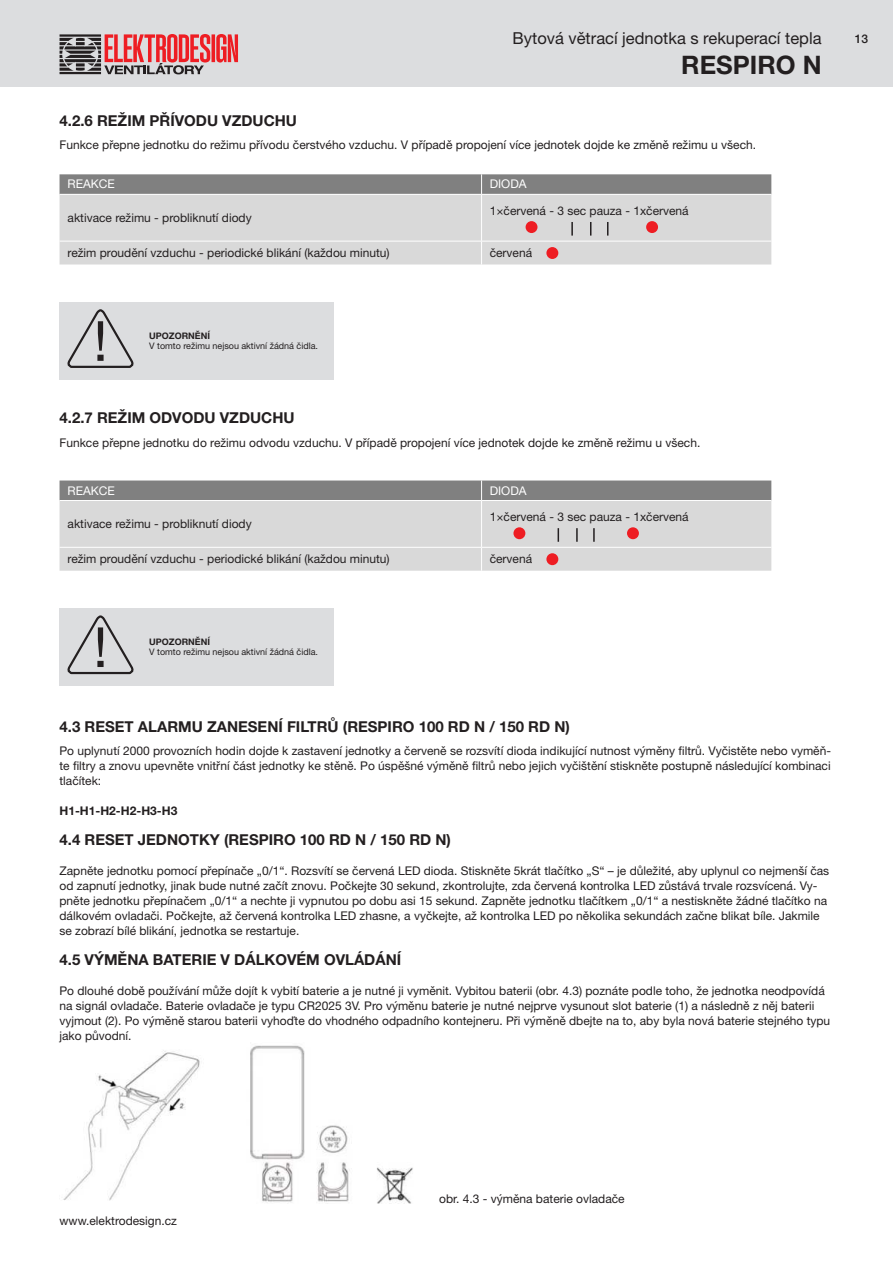
<style>
.page{position:relative;width:893px;height:1263px;background:#fff}
.page>*{position:absolute;margin:0;border:0;box-sizing:border-box;transform-origin:0 0}
.t1{font:55.35px "Helvetica Neue LT Pro";color:#231f20}
.t2{font:700 25.5px "Helvetica Neue LT Pro";color:#231f20}
.t3{font:16.5px "Helvetica Neue LT Pro";color:#231f20}
.t4{font:700 15px "Helvetica Neue LT Pro";color:#231f20}
.t5{font:12px/15px "Helvetica Neue LT Pro";color:#231f20}
.t6{font:12px "Helvetica Neue LT Pro";color:#fff}
.t7{font:700 12px "Helvetica Neue LT Pro";color:#231f20}
.t8{font:500 12px "Helvetica Neue LT Pro";color:#231f20}
.t9{font:9px "Helvetica Neue LT Pro";color:#231f20}
.t10{font:700 9px "Helvetica Neue LT Pro";color:#231f20}
</style>
<div class="page">
<div style="left:0;top:0;width:893px;height:87px;background:#dcdddf"></div>
<hr style="left:212px;top:34px;width:3px;height:28px;background:#ee1d23">
<svg style="left:216px;top:34px;width:22px;height:29px"></svg>
<svg style="left:60px;top:34px;width:150px;height:40px"></svg>
<div style="left:60px;top:195px;width:711px;height:69px;background:#d9d9d9"></div>
<svg style="left:60px;top:174px;width:711px;height:20px;background:#838383"></svg>
<hr style="left:481px;top:195px;width:1px;height:46px;background:#fff">
<hr style="left:60px;top:241px;width:422px;height:1px;background:#fff">
<hr style="left:482px;top:241px;width:289px;height:1px;background:#fff">
<svg style="left:481px;top:241px;width:1px;height:23px"></svg>
<div style="left:526px;top:221px;width:11px;height:12px;background:#ee1d23;border-radius:50%"></div>
<div style="left:646px;top:221px;width:12px;height:12px;background:#ee1d23;border-radius:50%"></div>
<svg style="left:571px;top:222px;width:2px;height:14px"></svg>
<svg style="left:590px;top:222px;width:1px;height:14px"></svg>
<svg style="left:607px;top:222px;width:1px;height:14px"></svg>
<div style="left:546px;top:247px;width:12px;height:12px;background:#ee1d23;border-radius:50%"></div>
<div style="left:60px;top:302px;width:274px;height:78px;background:#dcdddf"></div>
<svg style="left:67px;top:309px;width:67px;height:59px"></svg>
<div style="left:60px;top:501px;width:711px;height:70px;background:#d9d9d9"></div>
<div style="left:60px;top:480px;width:711px;height:20px;background:#808080"></div>
<hr style="left:481px;top:501px;width:1px;height:46px;background:#fff">
<hr style="left:60px;top:547px;width:422px;height:1px;background:#fff">
<hr style="left:482px;top:547px;width:289px;height:1px;background:#fff">
<svg style="left:481px;top:548px;width:1px;height:23px"></svg>
<div style="left:513px;top:527px;width:12px;height:12px;background:#ee1d23;border-radius:50%"></div>
<div style="left:627px;top:527px;width:12px;height:12px;background:#ee1d23;border-radius:50%"></div>
<svg style="left:558px;top:528px;width:1px;height:14px"></svg>
<svg style="left:576px;top:528px;width:2px;height:14px"></svg>
<svg style="left:593px;top:528px;width:2px;height:14px"></svg>
<div style="left:546px;top:553px;width:12px;height:12px;background:#ee1d23;border-radius:50%"></div>
<div style="left:60px;top:608px;width:274px;height:78px;background:#dcdddf"></div>
<svg style="left:67px;top:615px;width:67px;height:60px"></svg>
<img style="left:63px;top:1050px;width:137px;height:151px">
<img style="left:250px;top:1045px;width:163px;height:158px">
<h3 class="t3" style="left:513px;top:32px;width:310px">Bytová větrací jednotka s rekuperací tepla</h3>
<h2 class="t2" style="left:681px;top:51px;width:142px">RESPIRO N</h2>
<p class="t4" style="left:60px;top:111px;width:239px">4.2.6 REŽIM PŘÍVODU VZDUCHU</p>
<p class="t5" style="left:60px;top:137px;width:698px">Funkce přepne jednotku do režimu přívodu čerstvého vzduchu. V případě propojení více jednotek dojde ke změně režimu u všech.</p>
<p class="t6" style="left:68px;top:177px;width:49px">REAKCE</p>
<p class="t6" style="left:490px;top:177px;width:38px">DIODA</p>
<p class="t5" style="left:68px;top:210px;width:186px">aktivace režimu - probliknutí diody</p>
<p class="t5" style="left:490px;top:203px;width:200px">1×červená - 3 sec pauza - 1xčervená</p>
<p class="t5" style="left:68px;top:245px;width:324px">režim proudění vzduchu - periodické blikání (každou minutu)</p>
<p class="t5" style="left:490px;top:245px;width:44px">červená</p>
<h1 class="t1" style="left:93px;top:309px;width:16px">!</h1>
<p class="t10" style="left:149px;top:330px;width:62px">UPOZORNĚNÍ</p>
<p class="t9" style="left:149px;top:341px;width:170px">V tomto režimu nejsou aktivní žádná čidla.</p>
<p class="t4" style="left:60px;top:408px;width:237px">4.2.7 REŽIM ODVODU VZDUCHU</p>
<p class="t5" style="left:60px;top:435px;width:642px">Funkce přepne jednotku do režimu odvodu vzduchu. V případě propojení více jednotek dojde ke změně režimu u všech.</p>
<p class="t6" style="left:68px;top:483px;width:49px">REAKCE</p>
<p class="t6" style="left:490px;top:483px;width:38px">DIODA</p>
<p class="t5" style="left:68px;top:516px;width:186px">aktivace režimu - probliknutí diody</p>
<p class="t5" style="left:490px;top:509px;width:200px">1×červená - 3 sec pauza - 1xčervená</p>
<p class="t5" style="left:68px;top:552px;width:324px">režim proudění vzduchu - periodické blikání (každou minutu)</p>
<p class="t5" style="left:490px;top:552px;width:44px">červená</p>
<h1 class="t1" style="left:93px;top:615px;width:16px">!</h1>
<p class="t10" style="left:149px;top:636px;width:62px">UPOZORNĚNÍ</p>
<p class="t9" style="left:149px;top:647px;width:170px">V tomto režimu nejsou aktivní žádná čidla.</p>
<p class="t4" style="left:60px;top:717px;width:512px">4.3 RESET ALARMU ZANESENÍ FILTRŮ (RESPIRO 100 RD N / 150 RD N)</p>
<p class="t5" style="left:60px;top:743px;width:773px;text-align:justify">Po uplynutí 2000 provozních hodin dojde k zastavení jednotky a červeně se rozsvítí dioda indikující nutnost výměny filtrů. Vyčistěte nebo vyměň&shy;te filtry a znovu upevněte vnitřní část jednotky ke stěně. Po úspěšné výměně filtrů nebo jejich vyčištění stiskněte postupně následující kombinaci tlačítek:</p>
<p class="t7" style="left:60px;top:803px;width:119px">H1-H1-H2-H2-H3-H3</p>
<p class="t4" style="left:60px;top:830px;width:393px">4.4 RESET JEDNOTKY (RESPIRO 100 RD N / 150 RD N)</p>
<p class="t5" style="left:60px;top:863px;width:771px">Zapněte jednotku pomocí přepínače „0/1“. Rozsvítí se červená LED dioda. Stiskněte 5krát tlačítko „S“ – je důležité, aby uplynul co nejmenší čas od zapnutí jednotky, jinak bude nutné začít znovu. Počkejte 30 sekund, zkontrolujte, zda červená kontrolka LED zůstává trvale rozsvícená. Vy&shy;pněte jednotku přepínačem „0/1“ a nechte ji vypnutou po dobu asi 15 sekund. Zapněte jednotku tlačítkem „0/1“ a nestiskněte žádné tlačítko na dálkovém ovladači. Počkejte, až červená kontrolka LED zhasne, a vyčkejte, až kontrolka LED po několika sekundách začne blikat bíle. Jakmile se zobrazí bílé blikání, jednotka se restartuje.</p>
<p class="t4" style="left:60px;top:950px;width:343px">4.5 VÝMĚNA BATERIE V DÁLKOVÉM OVLÁDÁNÍ</p>
<p class="t5" style="left:60px;top:983px;width:772px">Po dlouhé době používání může dojít k vybití baterie a je nutné ji vyměnit. Vybitou baterii (obr. 4.3) poznáte podle toho, že jednotka neodpovídá na signál ovladače. Baterie ovladače je typu CR2025 3V. Pro výměnu baterie je nutné nejprve vysunout slot baterie (1) a následně z něj baterii vyjmout (2). Po výměně starou baterii vyhoďte do vhodného odpadního kontejneru. Při výměně dbejte na to, aby byla nová baterie stejného typu jako původní.</p>
<p class="t8" style="left:855px;top:31px;width:15px">13</p>
<p class="t5" style="left:60px;top:1214px;width:119px">www.elektrodesign.cz</p>
<p class="t5" style="left:439px;top:1192px;width:187px">obr. 4.3 - výměna baterie ovladače</p>
</div>
